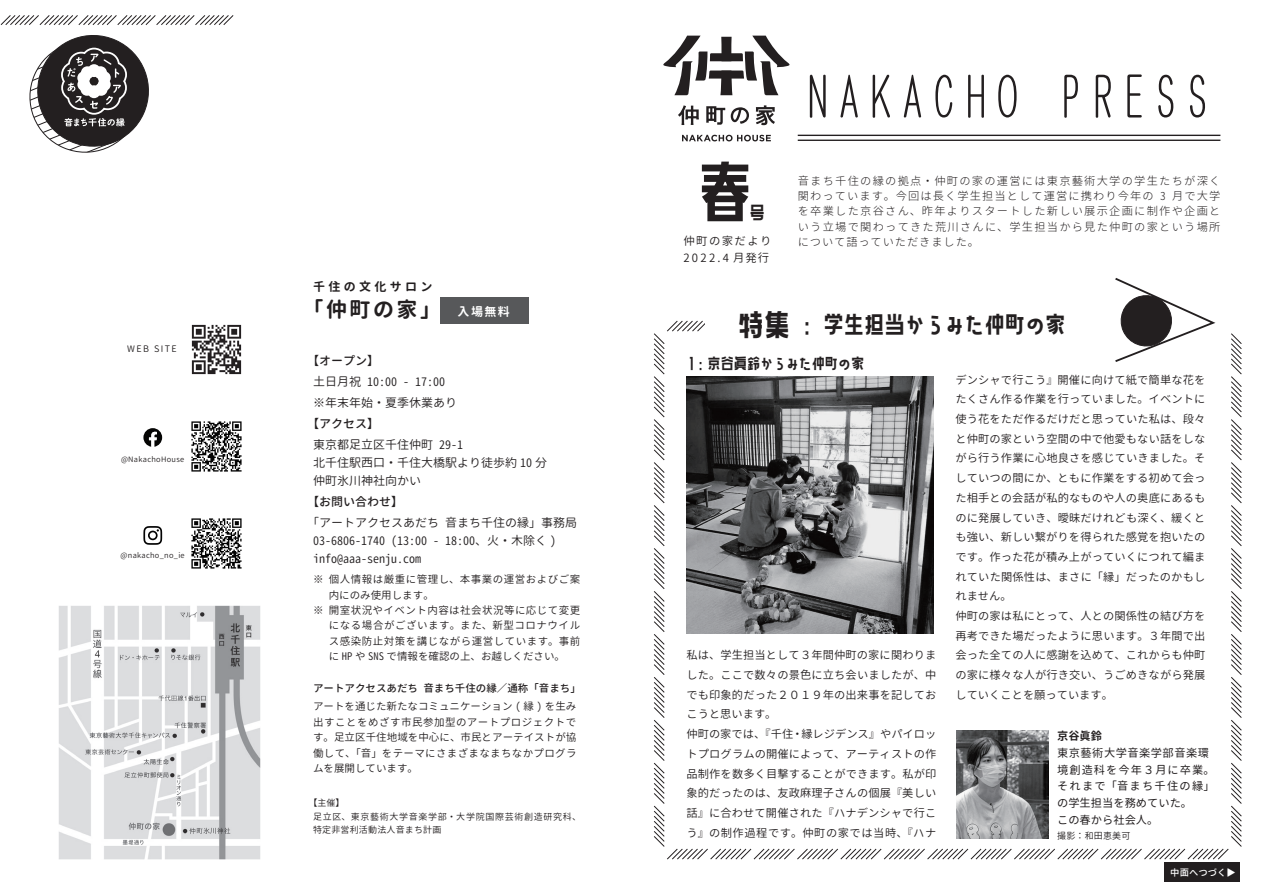
<style>
.page{position:relative;width:1263px;height:893px;background:#fff}
.page>*{position:absolute;margin:0;border:0;box-sizing:border-box;transform-origin:0 0}
.t1{font:72.75px "bananaslipplus";color:#231f20;scale:.95 1}
.t2{font:63.3px "HG Kyokashotai";color:#231f20}
.t3{font:25.5px "bananaslipplus";color:#231f20}
.t4{font:21px "Gen Jyuu Gothic Monospace Bold";color:#231f20}
.t5{font:19.5px "bananaslipplus";color:#231f20}
.t6{font:16.5px "bananaslipplus";color:#231f20}
.t7{font:12px/18px "Gen Jyuu Gothic Monospace Normal";color:#231f20}
.t8{font:12px "Gen Jyuu Gothic Monospace Medium";color:#231f20}
.t9{font:12px "Gen Jyuu Gothic Monospace Bold";letter-spacing:.28em;color:#231f20}
.t10{font:12px "Gen Jyuu Gothic Monospace Bold";color:#fff}
.t11{font:11.4px/16.2px "Gen Jyuu Gothic";letter-spacing:.12em;color:#231f20}
.t12{font:11.25px/19.6px "Gen Jyuu Gothic Monospace Normal";letter-spacing:.01em;color:#231f20}
.t13{font:11.25px/15.5px "Gen Jyuu Gothic Monospace Light";letter-spacing:.11em;color:#231f20;text-align:justify}
.t14{font:11.25px/16.6px "Gen Jyuu Gothic Monospace Regular";letter-spacing:.04em;color:#231f20}
.t15{font:11.25px "Gen Jyuu Gothic Monospace Bold";color:#231f20}
.t16{font:10.5px/15.3px "Gen Jyuu Gothic Monospace Normal";letter-spacing:.045em;color:#231f20}
.t17{font:10.5px "Gen Jyuu Gothic Monospace Medium";color:#231f20}
.t18{font:9.3px "Gen Jyuu Gothic Monospace Medium";color:#fff}
.t19{font:9px/14.2px "Gen Jyuu Gothic Monospace Normal";letter-spacing:.075em;color:#231f20}
.t20{font:9px "Gen Jyuu Gothic Monospace Normal";letter-spacing:.02em;color:#231f20}
.t21{font:9px "Gen Jyuu Gothic";letter-spacing:.16em;color:#231f20}
.t22{font:7.5px "Gen Jyuu Gothic";letter-spacing:.04em;color:#231f20}
.s1{font-size:33px}
</style>
<div class="page">
<svg style="left:706px;top:106px;width:19px;height:19px"></svg>
<svg style="left:678px;top:105px;width:21px;height:20px"></svg>
<svg style="left:731px;top:107px;width:18px;height:17px"></svg>
<svg style="left:756px;top:105px;width:19px;height:20px"></svg>
<svg style="left:663px;top:36px;width:127px;height:59px"></svg>
<svg style="left:682px;top:135px;width:89px;height:6px"></svg>
<hr style="left:798px;top:135px;width:422px;height:1px;background:#231f20">
<hr style="left:798px;top:140px;width:422px;height:1px;background:#231f20">
<img style="left:191px;top:324px;width:51px;height:51px">
<svg style="left:143px;top:428px;width:19px;height:19px"></svg>
<img style="left:191px;top:421px;width:51px;height:51px">
<svg style="left:143px;top:526px;width:19px;height:19px"></svg>
<img style="left:191px;top:518px;width:51px;height:51px">
<div style="left:440px;top:297px;width:88px;height:27px;background:#57585a"></div>
<svg style="left:0;top:15px;width:234px;height:138px"></svg>
<div style="left:1164px;top:862px;width:75px;height:19px;background:#231f20"></div>
<svg style="left:654px;top:278px;width:588px;height:582px"></svg>
<img style="left:59px;top:606px;width:202px;height:254px">
<p class="t21" style="left:127px;top:342px;width:51px">WEB SITE</p>
<p class="t22" style="left:121px;top:454px;width:65px">@NakachoHouse</p>
<p class="t22" style="left:121px;top:550px;width:66px">@nakacho_no_ie</p>
<p class="t9" style="left:313px;top:278px;width:121px">千住の文化サロン</p>
<h3 class="t4" style="left:303px;top:294px;width:140px">「仲町の家」</h3>
<p class="t8" style="left:307px;top:352px;width:73px">【オープン】</p>
<p class="t7" style="left:313px;top:371px;width:145px;line-height:21px">土日月祝 10:00 - 17:00 ※年末年始・夏季休業あり</p>
<p class="t8" style="left:307px;top:415px;width:73px">【アクセス】</p>
<p class="t7" style="left:313px;top:436px;width:235px">東京都足立区千住仲町 29-1<br>北千住駅西口・千住大橋駅より徒歩約 10 分仲町氷川神社向かい</p>
<p class="t8" style="left:307px;top:493px;width:97px">【お問い合わせ】</p>
<p class="t7" style="left:313px;top:514px;width:265px;text-indent:-6px">「アートアクセスあだち 音まち千住の縁」事務局<br>03-6806-1740 (13:00 - 18:00、火・木除く ) info@aaa-senju.com</p>
<p class="t16" style="left:313px;top:571px;width:269px">※ 個人情報は厳重に管理し、本事業の運営およびご案　 内にのみ使用します。<br>※ 開室状況やイベント内容は社会状況等に応じて変更　 になる場合がございます。また、新型コロナウイル　 ス感染防止対策を講じながら運営しています。事前　 に HP や SNS で情報を確認の上、お越しください。</p>
<p class="t17" style="left:313px;top:681px;width:269px">アートアクセスあだち 音まち千住の縁／通称「音まち」</p>
<p class="t16" style="left:313px;top:699px;width:265px;text-align:justify">アートを通じた新たなコミュニケーション ( 縁 ) を生み出すことをめざす市民参加型のアートプロジェクトです。足立区千住地域を中心に、市民とアーテイストが協働して、「音」をテーマにさまざまなまちなかプログラムを展開しています。</p>
<p class="t19" style="left:313px;top:795px;width:269px;text-indent:-4px">【主催】<br>足立区、東京藝術大学音楽学部・大学院国際芸術創造研究科、</p>
<p class="t20" style="left:313px;top:823px;width:130px">特定非営利活動法人音まち計画</p>
<p class="t10" style="left:458px;top:303px;width:54px">入場無料</p>
<h1 class="t1" style="left:697px;top:154px;width:60px">春</h1>
<h3 class="t5" style="left:749px;top:203px;width:17px">号</h3>
<p class="t11" style="left:683px;top:233px;width:90px">仲町の家だより<br>2022.4 月発行</p>
<h2 class="t2" style="left:802px;top:65px;width:413px">NAKACHO PRESS</h2>
<p class="t13" style="left:798px;top:172px;width:424px">音まち千住の縁の拠点・仲町の家の運営には東京藝術大学の学生たちが深く関わっています。今回は長く学生担当として運営に携わり今年の 3 月で大学を卒業した京谷さん、昨年よりスタートした新しい展示企画に制作や企画という立場で関わってきた荒川さんに、学生担当から見た仲町の家という場所について語っていただきました。</p>
<h3 class="t3" style="left:738px;top:311px;width:329px"><span class="s1">特集</span>：学生担当からみた仲町の家</h3>
<h3 class="t6" style="left:685px;top:355px;width:180px">１: 京谷眞鈴からみた仲町の家</h3>
<p class="t12" style="left:686px;top:645px;width:251px">私は、学生担当として３年間仲町の家に関わりました。ここで数々の景色に立ち会いましたが、中でも印象的だった２０１９年の出来事を記しておこうと思います。<br>仲町の家では、『千住・縁レジデンス』やパイロットプログラムの開催によって、アーティストの作品制作を数多く目撃することができます。私が印象的だったのは、友政麻理子さんの個展『美しい話』に合わせて開催された『ハナデンシャで行こう』の制作過程です。仲町の家では当時、『ハナ</p>
<p class="t12" style="left:955px;top:370px;width:251px">デンシャで行こう』開催に向けて紙で簡単な花をたくさん作る作業を行っていました。イベントに使う花をただ作るだけだと思っていた私は、段々と仲町の家という空間の中で他愛もない話をしながら行う作業に心地良さを感じていきました。そしていつの間にか、ともに作業をする初めて会った相手との会話が私的なものや人の奥底にあるものに発展していき、曖昧だけれども深く、緩くとも強い、新しい繋がりを得られた感覚を抱いたのです。作った花が積み上がっていくにつれて編まれていた関係性は、まさに「縁」だったのかもしれません。<br>仲町の家は私にとって、人との関係性の結び方を再考できた場だったように思います。３年間で出会った全ての人に感謝を込めて、これからも仲町の家に様々な人が行き交い、うごめきながら発展していくことを願っています。</p>
<p class="t15" style="left:1057px;top:728px;width:46px">京谷眞鈴</p>
<p class="t14" style="left:1057px;top:744px;width:159px">東京藝術大学音楽学部音楽環境創造科を今年３月に卒業。それまで「音まち千住の縁」の学生担当を務めていた。<br>この春から社会人。</p>
<p class="t19" style="left:1057px;top:828px;width:75px">撮影：和田恵美可</p>
<p class="t18" style="left:1170px;top:865px;width:67px">中面へつづく▶</p>
</div>
